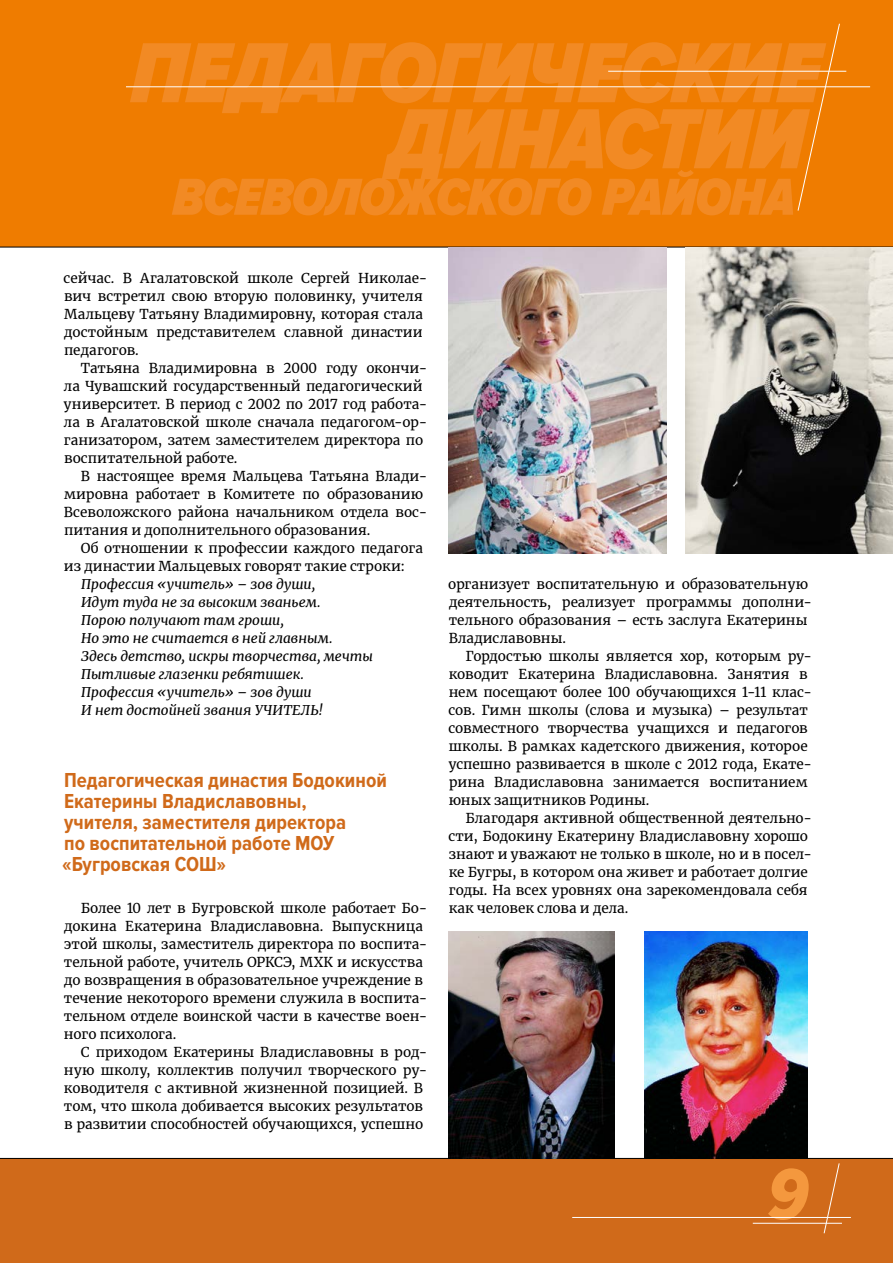
<style>
.page{position:relative;width:893px;height:1263px;background:#fff}
.page>*{position:absolute;margin:0;border:0;box-sizing:border-box;transform-origin:0 0}
.t1{font:italic 900 88.5px/66px "Proxima Nova Cond";letter-spacing:-.02em;color:#f28a24;text-align:right}
.t2{font:75px "Proxima Nova Cond Extrabld It";color:#f4983e}
.t3{font:italic 900 54px "Proxima Nova Cond";letter-spacing:-.02em;color:#f28a24}
.t4{font:700 21px/21px "Proxima Nova Cond";color:#d06a1a}
.t5{font:13.5px/18px "Merriweather";color:#000}
.t6{font:italic 13.5px/18px "Merriweather";letter-spacing:.005em;color:#000}
</style>
<div class="page">
<div style="left:0;top:1158px;width:893px;height:105px;background:#d06a1a"></div>
<div style="left:0;top:0;width:893px;height:247px;background:#ef7c00"></div>
<hr style="left:126px;top:86px;width:744px;height:1px;background:#fff">
<hr style="left:608px;top:71px;width:238px;height:1px;background:#fff">
<div style="left:797px;top:23px;width:43px;height:188px;background:#ef7c00"></div>
<hr style="left:572px;top:1217px;width:279px;height:1px;background:#fff">
<hr style="left:753px;top:1223px;width:89px;height:1px;background:#fff">
<svg style="left:823px;top:1162px;width:17px;height:72px"></svg>
<img style="left:449px;top:247px;width:217px;height:306px">
<img style="left:686px;top:247px;width:207px;height:306px">
<img style="left:449px;top:931px;width:166px;height:227px">
<img style="left:644px;top:931px;width:164px;height:227px">
<h1 class="t1" style="left:131px;top:43px;width:692px">ПЕДАГОГИЧЕСКИЕ<br>ДИНАСТИИ</h1>
<h3 class="t3" style="left:172px;top:166px;width:625px">ВСЕВОЛОЖСКОГО РАЙОНА</h3>
<p class="t5" style="left:64px;top:269px;width:365px">сейчас. В Агалатовской школе Сергей Николае&shy;вич встретил свою вторую половинку, учителя Мальцеву Татьяну Владимировну, которая стала достойным представителем славной династии педагогов.</p>
<p class="t5" style="left:64px;top:359px;width:365px;text-indent:17px">Татьяна Владимировна в 2000 году окончи&shy;ла Чувашский государственный педагогический университет. В период с 2002 по 2017 год работа&shy;ла в Агалатовской школе сначала педагогом-ор&shy;ганизатором, затем заместителем директора по воспитательной работе.</p>
<p class="t5" style="left:64px;top:467px;width:365px;text-indent:17px">В настоящее время Мальцева Татьяна Влади&shy;мировна работает в Комитете по образованию Всеволожского района начальником отдела вос&shy;питания и дополнительного образования.</p>
<p class="t5" style="left:64px;top:539px;width:360px;text-indent:17px">Об отношении к профессии каждого педагога из династии Мальцевых говорят такие строки:</p>
<p class="t6" style="left:81px;top:575px;width:294px">Профессия «учитель» – зов души,<br>Идут туда не за высоким званьем.<br>Порою получают там гроши,<br>Но это не считается в ней главным.<br>Здесь детство, искры творчества, мечты<br>Пытливые глазенки ребятишек.<br>Профессия «учитель» – зов души<br>И нет достойней звания УЧИТЕЛЬ!</p>
<h3 class="t4" style="left:62px;top:770px;width:326px">Педагогическая династия Бодокиной<br>Екатерины Владиславовны,<br>учителя, заместителя директора<br>по воспитательной работе МОУ «Бугровская СОШ»</h3>
<p class="t5" style="left:64px;top:899px;width:365px;text-indent:17px">Более 10 лет в Бугровской школе работает Бо&shy;докина Екатерина Владиславовна. Выпускница этой школы, заместитель директора по воспита&shy;тельной работе, учитель ОРКСЭ, МХК и искусства до возвращения в образовательное учреждение в течение некоторого времени служила в воспита&shy;тельном отделе воинской части в качестве воен&shy;ного психолога.</p>
<p class="t5" style="left:64px;top:1043px;width:365px;text-indent:17px">С приходом Екатерины Владиславовны в род&shy;ную школу, коллектив получил творческого ру&shy;ководителя с активной жизненной позицией. В том, что школа добивается высоких результатов в развитии способностей обучающихся, успешно</p>
<p class="t5" style="left:448px;top:575px;width:365px">организует воспитательную и образовательную деятельность, реализует программы дополни&shy;тельного образования – есть заслуга Екатерины Владиславовны.</p>
<p class="t5" style="left:448px;top:647px;width:365px;text-indent:17px">Гордостью школы является хор, которым ру&shy;ководит Екатерина Владиславовна. Занятия в нем посещают более 100 обучающихся 1-11 клас&shy;сов. Гимн школы (слова и музыка) – результат совместного творчества учащихся и педагогов школы. В рамках кадетского движения, которое успешно развивается в школе с 2012 года, Екате&shy;рина Владиславовна занимается воспитанием юных защитников Родины.</p>
<p class="t5" style="left:448px;top:809px;width:365px;text-indent:17px">Благодаря активной общественной деятельно&shy;сти, Бодокину Екатерину Владиславовну хорошо знают и уважают не только в школе, но и в посел&shy;ке Бугры, в котором она живет и работает долгие годы. На всех уровнях она зарекомендовала себя как человек слова и дела.</p>
<h2 class="t2" style="left:767px;top:1152px;width:42px">9</h2>
</div>
